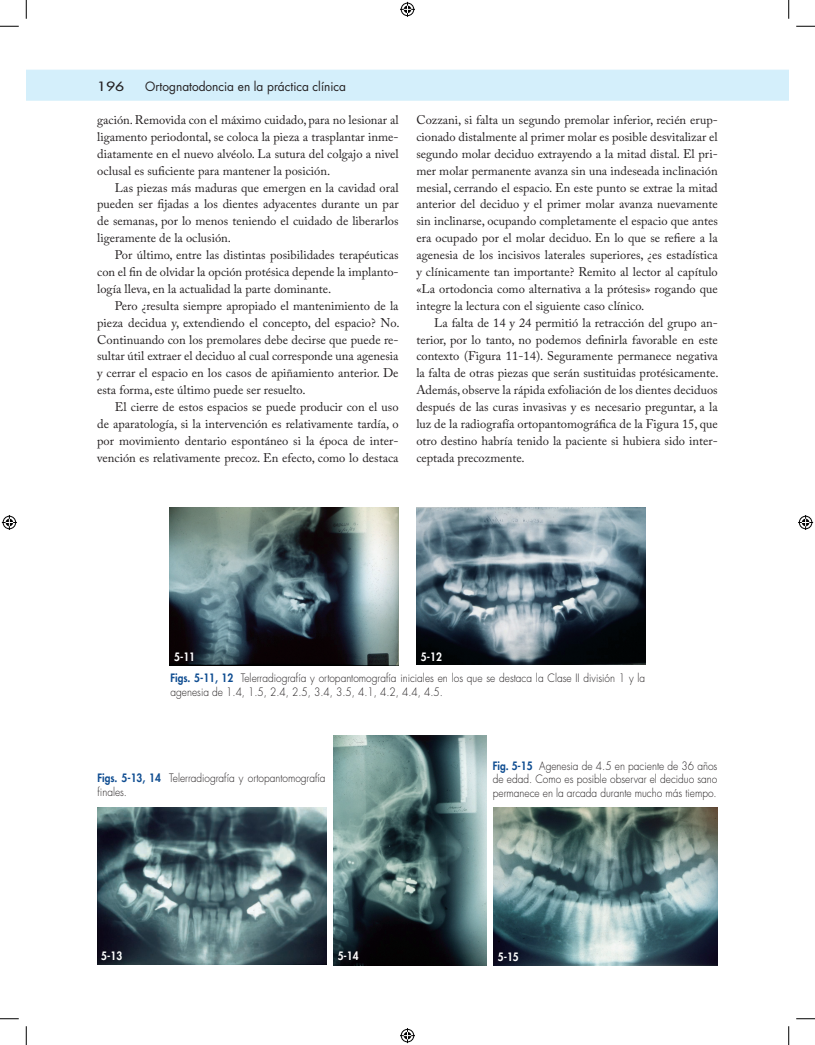
<style>
.page{position:relative;width:815px;height:1045px;background:#fff}
.page>*{position:absolute;margin:0;border:0;box-sizing:border-box;transform-origin:0 0}
.t1{font:12.5px/16.9px "Adobe Caslon Pro";color:#231f20;text-align:justify}
.t2{font:12.5px "Futura Std";color:#231f20;scale:.95 1}
.t3{font:500 12.5px "Futura Std";color:#231f20;scale:1.25 1}
.t4{font:300 11.25px/13.5px "Futura Std";color:#231f20;scale:.9 1}
.t5{font:800 11.25px "Futura Std";color:#fff;scale:.9 1}
.s1{font-weight:800;color:#0f4d91}
</style>
<div class="page">
<div style="left:26px;top:70px;width:762px;height:31px;background:#d4effb"></div>
<img style="left:169px;top:508px;width:229px;height:158px">
<img style="left:416px;top:508px;width:229px;height:157px">
<img style="left:97px;top:807px;width:229px;height:157px">
<img style="left:333px;top:735px;width:153px;height:230px">
<img style="left:493px;top:807px;width:224px;height:158px">
<svg style="left:0;top:25px;width:19px;height:2px"></svg>
<svg style="left:796px;top:25px;width:18px;height:2px"></svg>
<svg style="left:0;top:1018px;width:19px;height:1px"></svg>
<svg style="left:796px;top:1018px;width:18px;height:1px"></svg>
<svg style="left:25px;top:0;width:2px;height:19px"></svg>
<svg style="left:25px;top:1026px;width:2px;height:19px"></svg>
<svg style="left:788px;top:0;width:1px;height:19px"></svg>
<svg style="left:788px;top:1026px;width:1px;height:19px"></svg>
<svg style="left:400px;top:2px;width:15px;height:15px"></svg>
<svg style="left:400px;top:1028px;width:15px;height:15px"></svg>
<svg style="left:2px;top:515px;width:15px;height:15px"></svg>
<svg style="left:798px;top:515px;width:14px;height:15px"></svg>
<p class="t3" style="left:97px;top:78px;width:23px">196</p>
<p class="t2" style="left:145px;top:78px;width:213px">Ortognatodoncia en la práctica clínica</p>
<p class="t1" style="left:97px;top:111px;width:303px">gación. Removida con el máximo cuidado, para no lesionar al ligamento periodontal, se coloca la pieza a trasplantar inme&shy;diatamente en el nuevo alvéolo. La sutura del colgajo a nivel oclusal es suficiente para mantener la posición.</p>
<p class="t1" style="left:97px;top:179px;width:303px;text-indent:18px">Las piezas más maduras que emergen en la cavidad oral pueden ser fijadas a los dientes adyacentes durante un par de semanas, por lo menos teniendo el cuidado de liberarlos ligeramente de la oclusión.</p>
<p class="t1" style="left:97px;top:246px;width:303px;text-indent:18px">Por último, entre las distintas posibilidades terapéuticas con el fin de olvidar la opción protésica depende la implanto&shy;logía lleva, en la actualidad la parte dominante.</p>
<p class="t1" style="left:97px;top:297px;width:304px;text-indent:18px">Pero ¿resulta siempre apropiado el mantenimiento de la pieza decidua y, extendiendo el concepto, del espacio? No.<br>Continuando con los premolares debe decirse que puede re&shy;sultar útil extraer el deciduo al cual corresponde una agenesia y cerrar el espacio en los casos de apiñamiento anterior. De esta forma, este último puede ser resuelto.</p>
<p class="t1" style="left:97px;top:398px;width:303px;text-indent:18px">El cierre de estos espacios se puede producir con el uso de aparatología, si la intervención es relativamente tardía, o por movimiento dentario espontáneo si la época de inter&shy;vención es relativamente precoz. En efecto, como lo destaca</p>
<p class="t1" style="left:416px;top:111px;width:303px">Cozzani, si falta un segundo premolar inferior, recién erup&shy;cionado distalmente al primer molar es posible desvitalizar el segundo molar deciduo extrayendo a la mitad distal. El pri&shy;mer molar permanente avanza sin una indeseada inclinación mesial, cerrando el espacio. En este punto se extrae la mitad anterior del deciduo y el primer molar avanza nuevamente sin inclinarse, ocupando completamente el espacio que antes era ocupado por el molar deciduo. En lo que se refiere a la agenesia de los incisivos laterales superiores, ¿es estadística y clínicamente tan importante? Remito al lector al capítulo «La ortodoncia como alternativa a la prótesis» rogando que integre la lectura con el siguiente caso clínico.</p>
<p class="t1" style="left:416px;top:314px;width:304px;text-indent:18px">La falta de 14 y 24 permitió la retracción del grupo an&shy;terior, por lo tanto, no podemos definirla favorable en este contexto (Figura 11-14). Seguramente permanece negativa la falta de otras piezas que serán sustituidas protésicamente.<br>Además, observe la rápida exfoliación de los dientes deciduos después de las curas invasivas y es necesario preguntar, a la luz de la radiografía ortopantomográfica de la Figura 15, que otro destino habría tenido la paciente si hubiera sido inter&shy;ceptada precozmente.</p>
<p class="t5" style="left:174px;top:649px;width:25px">5-11</p>
<p class="t5" style="left:421px;top:649px;width:25px">5-12</p>
<p class="t4" style="left:170px;top:671px;width:528px"><span class="s1">Figs. 5-11, 12</span> Telerradiografía y ortopantomografía iniciales en los que se destaca la Clase II división 1 y la agenesia de 1.4, 1.5, 2.4, 2.5, 3.4, 3.5, 4.1, 4.2, 4.4, 4.5.</p>
<p class="t4" style="left:97px;top:771px;width:255px"><span class="s1">Figs. 5-13, 14</span> Telerradiografía y ortopantomografía finales.</p>
<p class="t4" style="left:492px;top:759px;width:251px;text-align:justify"><span class="s1">Fig. 5-15</span> Agenesia de 4.5 en paciente de 36 años de edad. Como es posible observar el deciduo sano permanece en la arcada durante mucho más tiempo.</p>
<p class="t5" style="left:101px;top:948px;width:25px">5-13</p>
<p class="t5" style="left:337px;top:948px;width:25px">5-14</p>
<p class="t5" style="left:497px;top:949px;width:25px">5-15</p>
</div>
